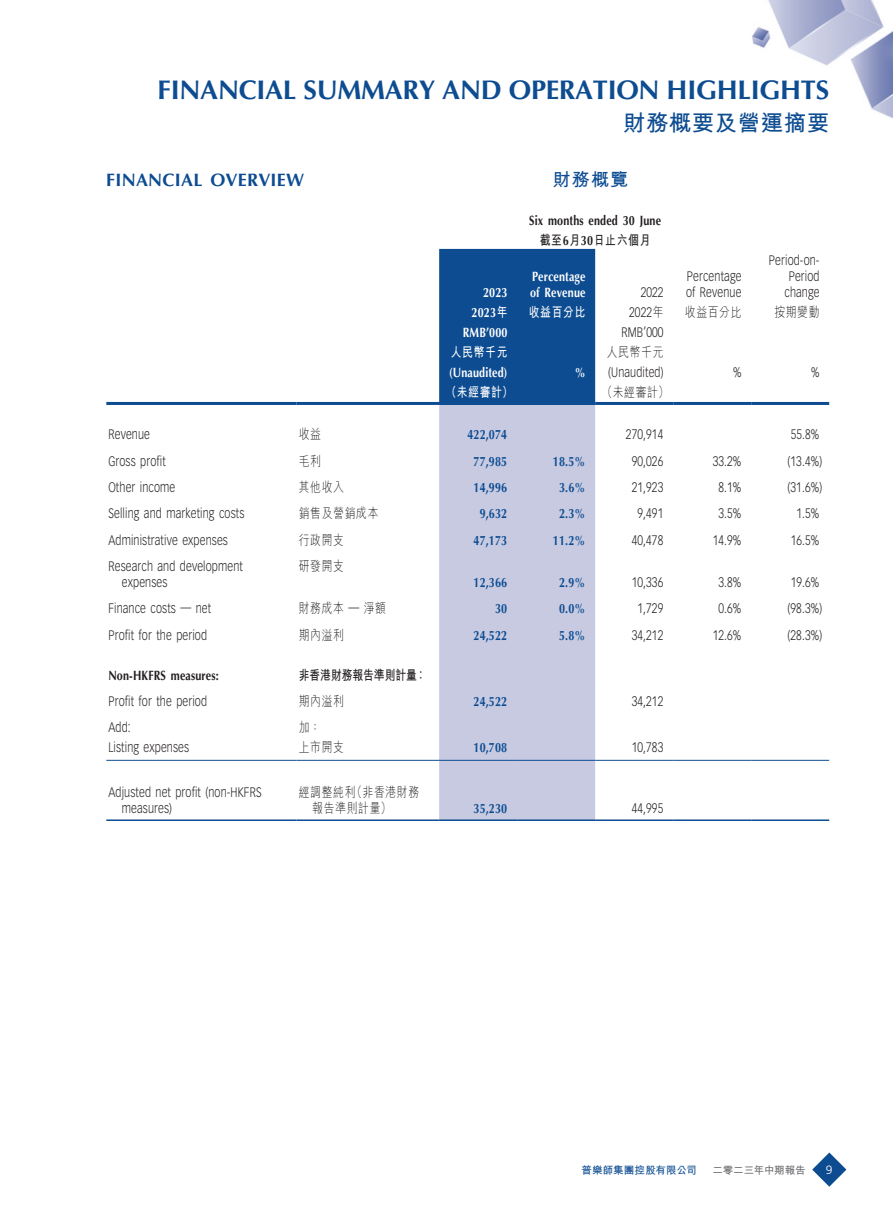
<style>
.page{position:relative;width:893px;height:1212px;background:#fff}
.page>*{position:absolute;margin:0;border:0;box-sizing:border-box;transform-origin:0 0}
.t1{font:700 27px "Optima LT Std";letter-spacing:-.01em;color:#0d4c91}
.t2{font:700 22.5px "M Hei HK";letter-spacing:.02em;color:#0d4c91}
._03_H1{font:700 18px "Optima LT Std";letter-spacing:.015em;color:#0d4c91}
._03_H1-2{font:700 18px "M Hei HK";color:#0d4c91}
._01_Body_Text{font:300 13.5px/15.8px "Vectora LT Std";letter-spacing:.015em;color:#231f20;scale:.8 1}
._15_Table_Stub{font:300 13.5px/15.8px "Vectora LT Std";letter-spacing:.015em;color:#231f20;scale:.8 1}
._01_Body_Text-2{font:700 13.5px "Optima LT Std";letter-spacing:.015em;color:#0d4c91;scale:.8 1}
._15_Table_Stub-2{font:300 13.5px/15.8px "M Hei HK";letter-spacing:.065em;color:#231f20;scale:.8 1}
._01_Body_Text-3{font:700 13.5px/15.8px "Optima LT Std";letter-spacing:.015em;color:#fff;scale:.8 1}
._01_Body_Text-4{font:700 13.5px "Optima LT Std";letter-spacing:.015em;color:#231f20;scale:.8 1}
._01_Body_Text-5{font:300 13.5px "M Hei HK";letter-spacing:.065em;color:#231f20;scale:.8 1}
._15_Table_Stub-3{font:700 13.5px "Optima LT Std";letter-spacing:.015em;color:#231f20;scale:.8 1}
._01_Body_Text-6{font:700 13.5px "M Hei HK";letter-spacing:.065em;color:#fff;scale:.8 1}
._15_Table_Stub-4{font:700 13.5px "M Hei HK";letter-spacing:-.005em;color:#231f20;scale:.8 1}
._01_Body_Text-7{font:700 13.5px "M Hei HK";letter-spacing:.065em;color:#231f20;scale:.8 1}
.t3{font:300 12px "Frutiger LT Std";color:#fff}
.t4{font:700 10.5px "M Hei HK";letter-spacing:.005em;color:#0d4c91}
.t5{font:700 10.5px "M Hei HK";letter-spacing:-.005em;color:#6c6d70}
.s1{font-family:"Optima LT Std"}
.s2{font-family:"M Hei HK"}
.s3{font-family:"Vectora LT Std"}
</style>
<div class="page">
<img style="left:752px;top:0;width:141px;height:119px">
<svg style="left:812px;top:1152px;width:34px;height:35px"></svg>
<div style="left:439px;top:249px;width:156px;height:153px;background:#0d4c91"></div>
<div style="left:439px;top:405px;width:156px;height:414px;background:#c7cae1"></div>
<hr style="left:106px;top:402px;width:191px;height:3px;background:#0d4c91">
<hr style="left:297px;top:402px;width:142px;height:3px;background:#0d4c91">
<hr style="left:439px;top:402px;width:78px;height:3px;background:#0d4c91">
<hr style="left:517px;top:402px;width:78px;height:3px;background:#0d4c91">
<hr style="left:595px;top:402px;width:78px;height:3px;background:#0d4c91">
<hr style="left:673px;top:402px;width:78px;height:3px;background:#0d4c91">
<hr style="left:751px;top:402px;width:78px;height:3px;background:#0d4c91">
<hr style="left:106px;top:760px;width:191px;height:1px;background:#0d4c91">
<hr style="left:297px;top:760px;width:142px;height:1px;background:#0d4c91">
<hr style="left:439px;top:760px;width:78px;height:1px;background:#0d4c91">
<hr style="left:517px;top:760px;width:78px;height:1px;background:#0d4c91">
<hr style="left:595px;top:760px;width:78px;height:1px;background:#0d4c91">
<hr style="left:673px;top:760px;width:78px;height:1px;background:#0d4c91">
<hr style="left:751px;top:760px;width:78px;height:1px;background:#0d4c91">
<hr style="left:106px;top:819px;width:191px;height:2px;background:#0d4c91">
<hr style="left:297px;top:819px;width:142px;height:2px;background:#0d4c91">
<hr style="left:439px;top:819px;width:78px;height:2px;background:#0d4c91">
<hr style="left:517px;top:819px;width:78px;height:2px;background:#0d4c91">
<hr style="left:595px;top:819px;width:78px;height:2px;background:#0d4c91">
<hr style="left:673px;top:819px;width:78px;height:2px;background:#0d4c91">
<hr style="left:751px;top:819px;width:78px;height:2px;background:#0d4c91">
<h1 class="t1" style="left:158px;top:74px;width:673px">FINANCIAL SUMMARY AND OPERATION HIGHLIGHTS</h1>
<h2 class="t2" style="left:623px;top:106px;width:208px">財務概要及營運摘要</h2>
<p class="_03_H1" style="left:106px;top:170px;width:199px">FINANCIAL OVERVIEW</p>
<p class="_03_H1-2" style="left:553px;top:166px;width:77px">財務概覽</p>
<p class="_01_Body_Text-3" style="left:483px;top:284px;width:32px">2023</p>
<p class="_01_Body_Text-4" style="left:529px;top:213px;width:166px">Six months ended 30 June</p>
<p class="_01_Body_Text-7" style="left:540px;top:230px;width:140px">截至<span class="s1">6</span>月<span class="s1">30</span>日止六個月</p>
<p class="_01_Body_Text-3" style="left:530px;top:269px;width:71px">Percentage of Revenue</p>
<p class="_01_Body_Text" style="left:641px;top:284px;width:30px">2022</p>
<p class="_01_Body_Text" style="left:686px;top:268px;width:71px">Percentage of Revenue</p>
<p class="_01_Body_Text" style="left:769px;top:253px;width:65px;text-align:right">Period-on-<br>Period change</p>
<p class="_01_Body_Text-3" style="left:472px;top:304px;width:46px">2023<span class="s2">年</span></p>
<p class="_01_Body_Text-6" style="left:529px;top:302px;width:72px">收益百分比</p>
<p class="_01_Body_Text" style="left:629px;top:304px;width:44px">2022<span class="s2">年</span></p>
<p class="_01_Body_Text-5" style="left:685px;top:302px;width:72px">收益百分比</p>
<p class="_01_Body_Text-5" style="left:774px;top:302px;width:58px">按期變動</p>
<p class="_01_Body_Text-3" style="left:463px;top:324px;width:57px">RMB’000</p>
<p class="_01_Body_Text" style="left:621px;top:324px;width:54px">RMB’000</p>
<p class="_01_Body_Text-6" style="left:451px;top:342px;width:72px">人民幣千元</p>
<p class="_01_Body_Text-5" style="left:607px;top:342px;width:72px">人民幣千元</p>
<p class="_01_Body_Text-3" style="left:449px;top:364px;width:75px">(Unaudited)</p>
<p class="_01_Body_Text-3" style="left:575px;top:364px;width:15px">%</p>
<p class="_01_Body_Text" style="left:608px;top:364px;width:71px">(Unaudited)</p>
<p class="_01_Body_Text" style="left:733px;top:364px;width:12px">%</p>
<p class="_01_Body_Text" style="left:811px;top:364px;width:12px">%</p>
<p class="_01_Body_Text-6" style="left:446px;top:382px;width:85px">（未經審計）</p>
<p class="_01_Body_Text-5" style="left:602px;top:382px;width:85px">（未經審計）</p>
<p class="_15_Table_Stub" style="left:108px;top:427px;width:54px">Revenue</p>
<p class="_15_Table_Stub-2" style="left:299px;top:426px;width:29px">收益</p>
<p class="_01_Body_Text-2" style="left:467px;top:427px;width:51px">422,074</p>
<p class="_01_Body_Text" style="left:626px;top:427px;width:48px">270,914</p>
<p class="_01_Body_Text" style="left:791px;top:427px;width:37px">55.8%</p>
<p class="_15_Table_Stub" style="left:108px;top:453px;width:73px">Gross profit</p>
<p class="_15_Table_Stub-2" style="left:299px;top:452px;width:29px">毛利</p>
<p class="_01_Body_Text-2" style="left:473px;top:453px;width:44px">77,985</p>
<p class="_01_Body_Text-2" style="left:553px;top:453px;width:42px">18.5%</p>
<p class="_01_Body_Text" style="left:632px;top:453px;width:41px">90,026</p>
<p class="_01_Body_Text" style="left:713px;top:453px;width:37px">33.2%</p>
<p class="_01_Body_Text" style="left:788px;top:453px;width:45px">(13.4%)</p>
<p class="_15_Table_Stub" style="left:108px;top:479px;width:85px">Other income</p>
<p class="_15_Table_Stub-2" style="left:299px;top:478px;width:58px">其他收入</p>
<p class="_01_Body_Text-2" style="left:473px;top:479px;width:44px">14,996</p>
<p class="_01_Body_Text-2" style="left:559px;top:479px;width:34px">3.6%</p>
<p class="_01_Body_Text" style="left:632px;top:479px;width:41px">21,923</p>
<p class="_01_Body_Text" style="left:718px;top:479px;width:30px">8.1%</p>
<p class="_01_Body_Text" style="left:788px;top:479px;width:45px">(31.6%)</p>
<p class="_15_Table_Stub" style="left:108px;top:506px;width:171px">Selling and marketing costs</p>
<p class="_15_Table_Stub-2" style="left:299px;top:505px;width:101px">銷售及營銷成本</p>
<p class="_01_Body_Text-2" style="left:480px;top:506px;width:36px">9,632</p>
<p class="_01_Body_Text-2" style="left:559px;top:506px;width:34px">2.3%</p>
<p class="_01_Body_Text" style="left:637px;top:506px;width:34px">9,491</p>
<p class="_01_Body_Text" style="left:718px;top:506px;width:30px">3.5%</p>
<p class="_01_Body_Text" style="left:796px;top:506px;width:30px">1.5%</p>
<p class="_15_Table_Stub" style="left:108px;top:532px;width:151px">Administrative expenses</p>
<p class="_15_Table_Stub-2" style="left:299px;top:531px;width:58px">行政開支</p>
<p class="_01_Body_Text-2" style="left:473px;top:532px;width:44px">47,173</p>
<p class="_01_Body_Text-2" style="left:553px;top:532px;width:42px">11.2%</p>
<p class="_01_Body_Text" style="left:632px;top:532px;width:41px">40,478</p>
<p class="_01_Body_Text" style="left:713px;top:532px;width:37px">14.9%</p>
<p class="_01_Body_Text" style="left:791px;top:532px;width:37px">16.5%</p>
<p class="_15_Table_Stub" style="left:122px;top:558px;width:153px;text-indent:-14px">Research and development expenses</p>
<p class="_15_Table_Stub-2" style="left:299px;top:558px;width:58px">研發開支</p>
<p class="_01_Body_Text-2" style="left:473px;top:574px;width:44px">12,366</p>
<p class="_01_Body_Text-2" style="left:559px;top:574px;width:34px">2.9%</p>
<p class="_01_Body_Text" style="left:632px;top:574px;width:41px">10,336</p>
<p class="_01_Body_Text" style="left:718px;top:574px;width:30px">3.8%</p>
<p class="_01_Body_Text" style="left:791px;top:574px;width:37px">19.6%</p>
<p class="_15_Table_Stub" style="left:108px;top:601px;width:130px">Finance costs — net</p>
<p class="_15_Table_Stub-2" style="left:299px;top:600px;width:111px">財務成本 <span class="s3">—</span> 淨額</p>
<p class="_01_Body_Text-2" style="left:495px;top:601px;width:17px">30</p>
<p class="_01_Body_Text-2" style="left:559px;top:601px;width:34px">0.0%</p>
<p class="_01_Body_Text" style="left:637px;top:601px;width:34px">1,729</p>
<p class="_01_Body_Text" style="left:718px;top:601px;width:30px">0.6%</p>
<p class="_01_Body_Text" style="left:788px;top:601px;width:45px">(98.3%)</p>
<p class="_15_Table_Stub" style="left:108px;top:627px;width:125px">Profit for the period</p>
<p class="_15_Table_Stub-2" style="left:299px;top:626px;width:58px">期內溢利</p>
<p class="_01_Body_Text-2" style="left:473px;top:627px;width:44px">24,522</p>
<p class="_01_Body_Text-2" style="left:559px;top:627px;width:34px">5.8%</p>
<p class="_01_Body_Text" style="left:632px;top:627px;width:41px">34,212</p>
<p class="_01_Body_Text" style="left:713px;top:627px;width:37px">12.6%</p>
<p class="_01_Body_Text" style="left:788px;top:627px;width:45px">(28.3%)</p>
<p class="_15_Table_Stub-3" style="left:108px;top:667px;width:140px">Non-HKFRS measures:</p>
<p class="_15_Table_Stub-4" style="left:299px;top:665px;width:161px">非香港財務報告準則計量：</p>
<p class="_15_Table_Stub" style="left:108px;top:693px;width:125px">Profit for the period</p>
<p class="_15_Table_Stub-2" style="left:299px;top:693px;width:58px">期內溢利</p>
<p class="_01_Body_Text-2" style="left:473px;top:693px;width:44px">24,522</p>
<p class="_01_Body_Text" style="left:632px;top:693px;width:41px">34,212</p>
<p class="_15_Table_Stub" style="left:108px;top:720px;width:29px">Add:</p>
<p class="_15_Table_Stub-2" style="left:299px;top:719px;width:29px">加：</p>
<p class="_15_Table_Stub" style="left:108px;top:740px;width:102px">Listing expenses</p>
<p class="_15_Table_Stub-2" style="left:299px;top:739px;width:58px">上市開支</p>
<p class="_01_Body_Text-2" style="left:473px;top:740px;width:44px">10,708</p>
<p class="_01_Body_Text" style="left:632px;top:740px;width:41px">10,783</p>
<p class="_15_Table_Stub" style="left:122px;top:784px;width:176px;text-indent:-14px">Adjusted net profit (non-HKFRS measures)</p>
<p class="_15_Table_Stub-2" style="left:312px;top:783px;width:135px;text-indent:-14px">經調整純利（非香港財務報告準則計量）</p>
<p class="_01_Body_Text-2" style="left:473px;top:800px;width:44px">35,230</p>
<p class="_01_Body_Text" style="left:632px;top:800px;width:41px">44,995</p>
<p class="t4" style="left:582px;top:1162px;width:117px">普樂師集團控股有限公司</p>
<p class="t5" style="left:712px;top:1162px;width:95px">二零二三年中期報告</p>
<p class="t3" style="left:826px;top:1163px;width:8px">9</p>
</div>
